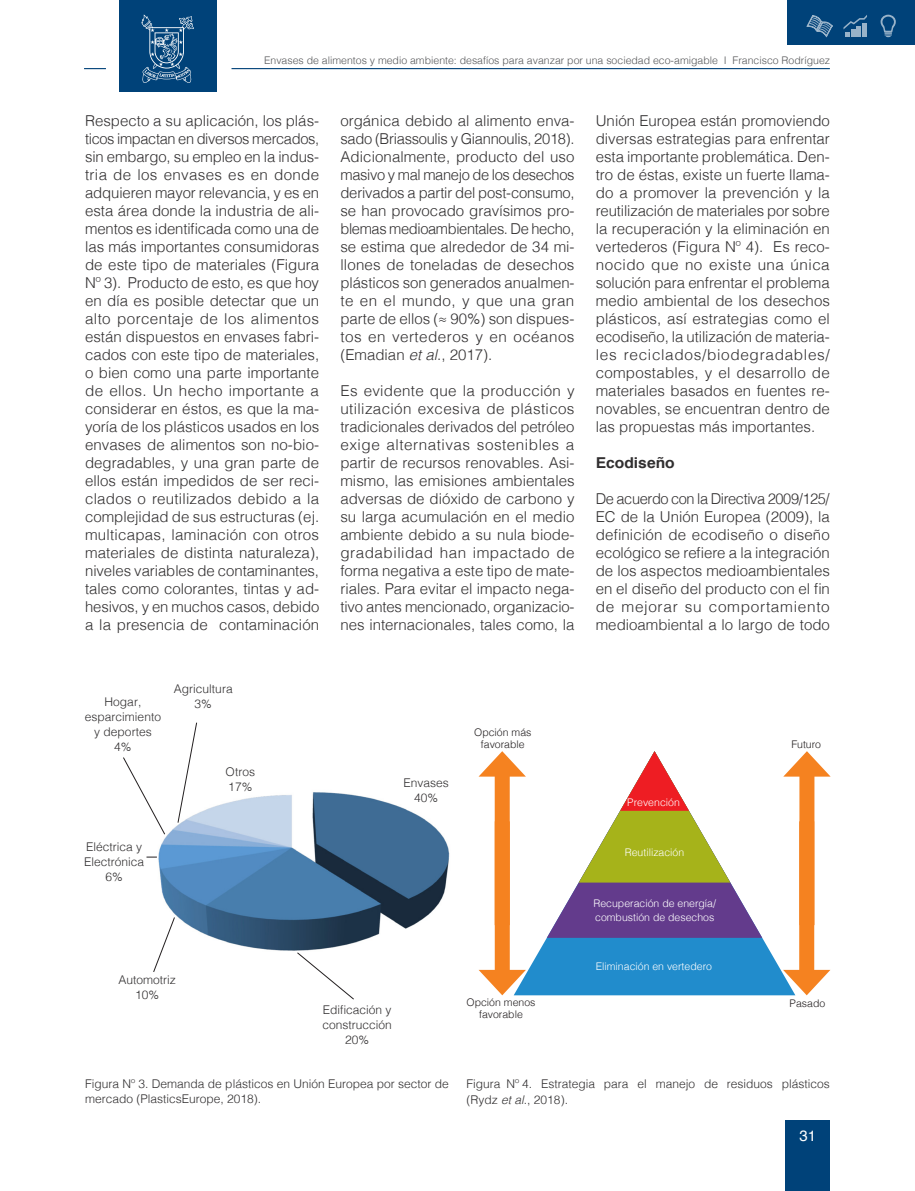
<style>
.page{position:relative;width:915px;height:1191px;background:#fff}
.page>*{position:absolute;margin:0;border:0;box-sizing:border-box;transform-origin:0 0}
.contenidos{font:300 15px/18px "Helvetica";color:#312f30;text-align:justify}
.Subtitulo_Contenidos{font:700 15px "Helvetica";color:#312f30;scale:1.04 1}
.t1{font:15px "Helvetica";color:#fff}
.Pie_de_Foto{font:300 12px/15px "Helvetica";color:#312f30;text-align:center}
.Encabezado_texto{font:300 10.5px "Helvetica";color:#57585a}
.Pie_de_Foto-2{font:300 10.5px/13.5px "Helvetica";color:#fff}
.Pie_de_Foto-3{font:300 10.5px/12px "Helvetica";color:#231f20;text-align:center}
.s1{font-style:italic}
</style>
<div class="page">
<hr style="left:231px;top:68px;width:598px;height:1px;background:#004279">
<svg style="left:84px;top:68px;width:22px;height:1px"></svg>
<div style="left:785px;top:1120px;width:44px;height:71px;background:#004279"></div>
<div style="left:119px;top:0;width:97px;height:91px;background:#004279"></div>
<div style="left:787px;top:0;width:127px;height:45px;background:#004279"></div>
<svg style="left:880px;top:15px;width:15px;height:22px"></svg>
<svg style="left:843px;top:16px;width:23px;height:21px"></svg>
<svg style="left:806px;top:15px;width:26px;height:23px"></svg>
<svg style="left:141px;top:15px;width:53px;height:68px"></svg>
<img style="left:154px;top:792px;width:296px;height:159px">
<svg style="left:177px;top:722px;width:20px;height:101px"></svg>
<svg style="left:123px;top:757px;width:43px;height:78px"></svg>
<svg style="left:153px;top:916px;width:22px;height:56px"></svg>
<svg style="left:297px;top:952px;width:57px;height:48px"></svg>
<svg style="left:513px;top:775px;width:282px;height:220px;fill:#218ccc"></svg>
<svg style="left:546px;top:751px;width:216px;height:187px"></svg>
<div style="left:799px;top:766px;width:15px;height:159px;background:#f58220"></div>
<svg style="left:783px;top:751px;width:47px;height:25px"></svg>
<div style="left:799px;top:821px;width:15px;height:158px;background:#f58220"></div>
<svg style="left:782px;top:970px;width:48px;height:25px"></svg>
<div style="left:494px;top:766px;width:15px;height:159px;background:#f58220"></div>
<svg style="left:479px;top:751px;width:46px;height:25px"></svg>
<div style="left:494px;top:821px;width:15px;height:158px;background:#f58220"></div>
<svg style="left:478px;top:970px;width:47px;height:25px"></svg>
<p class="Encabezado_texto" style="left:264px;top:51px;width:567px">Envases de alimentos y medio ambiente: desafíos para avanzar por una sociedad eco-amigable I Francisco Rodríguez</p>
<p class="contenidos" style="left:85px;top:110px;width:236px">Respecto a su aplicación, los plás&shy;ticos impactan en diversos mercados, sin embargo, su empleo en la indus&shy;tria de los envases es en donde adquieren mayor relevancia, y es en esta área donde la industria de ali&shy;mentos es identificada como una de las más importantes consumidoras de este tipo de materiales (Figura Nº 3). Producto de esto, es que hoy en día es posible detectar que un alto porcentaje de los alimentos están dispuestos en envases fabri&shy;cados con este tipo de materiales, o bien como una parte importante de ellos. Un hecho importante a considerar en éstos, es que la ma&shy;yoría de los plásticos usados en los envases de alimentos son no-bio&shy;degradables, y una gran parte de ellos están impedidos de ser reci&shy;clados o reutilizados debido a la complejidad de sus estructuras (ej. multicapas, laminación con otros materiales de distinta naturaleza), niveles variables de contaminantes, tales como colorantes, tintas y ad&shy;hesivos, y en muchos casos, debido a la presencia de contaminación</p>
<p class="contenidos" style="left:340px;top:110px;width:235px">orgánica debido al alimento enva&shy;sado (Briassoulis y Giannoulis, 2018).<br>Adicionalmente, producto del uso masivo y mal manejo de los desechos derivados a partir del post-consumo, se han provocado gravísimos pro&shy;blemas medioambientales. De hecho, se estima que alrededor de 34 mi&shy;llones de toneladas de desechos plásticos son generados anualmen&shy;te en el mundo, y que una gran parte de ellos (≈ 90%) son dispues&shy;tos en vertederos y en océanos (Emadian <span class="s1">et al</span>., 2017).</p>
<p class="contenidos" style="left:340px;top:380px;width:235px">Es evidente que la producción y utilización excesiva de plásticos tradicionales derivados del petróleo exige alternativas sostenibles a partir de recursos renovables. Asi&shy;mismo, las emisiones ambientales adversas de dióxido de carbono y su larga acumulación en el medio ambiente debido a su nula biode&shy;gradabilidad han impactado de forma negativa a este tipo de mate&shy;riales. Para evitar el impacto nega&shy;tivo antes mencionado, organizacio&shy;nes internacionales, tales como, la</p>
<p class="contenidos" style="left:595px;top:110px;width:235px">Unión Europea están promoviendo diversas estrategias para enfrentar esta importante problemática. Den&shy;tro de éstas, existe un fuerte llama&shy;do a promover la prevención y la reutilización de materiales por sobre la recuperación y la eliminación en vertederos (Figura Nº 4). Es reco&shy;nocido que no existe una única solución para enfrentar el problema medio ambiental de los desechos plásticos, así estrategias como el ecodiseño, la utilización de materia&shy;les reciclados/biodegradables/ compostables, y el desarrollo de materiales basados en fuentes re&shy;novables, se encuentran dentro de las propuestas más importantes.</p>
<p class="Subtitulo_Contenidos" style="left:595px;top:450px;width:77px">Ecodiseño</p>
<p class="contenidos" style="left:595px;top:488px;width:235px">De acuerdo con la Directiva 2009/125/ EC de la Unión Europea (2009), la definición de ecodiseño o diseño ecológico se refiere a la integración de los aspectos medioambientales en el diseño del producto con el fin de mejorar su comportamiento medioambiental a lo largo de todo</p>
<p class="Pie_de_Foto" style="left:174px;top:681px;width:60px">Agricultura</p>
<p class="Pie_de_Foto" style="left:105px;top:693px;width:38px">Hogar,</p>
<p class="Pie_de_Foto" style="left:194px;top:696px;width:19px">3%</p>
<p class="Pie_de_Foto" style="left:85px;top:708px;width:78px">esparcimiento</p>
<p class="Pie_de_Foto" style="left:94px;top:723px;width:59px">y deportes<br>4%</p>
<p class="Pie_de_Foto" style="left:84px;top:838px;width:62px">Eléctrica y<br>Electrónica<br>6%</p>
<p class="Pie_de_Foto" style="left:225px;top:763px;width:31px;text-align:left">Otros<br>17%</p>
<p class="Pie_de_Foto" style="left:403px;top:775px;width:47px">Envases<br>40%</p>
<p class="Pie_de_Foto-3" style="left:474px;top:725px;width:59px">Opción más favorable</p>
<p class="Pie_de_Foto-2" style="left:627px;top:794px;width:54px">Prevención</p>
<p class="Pie_de_Foto-2" style="left:624px;top:845px;width:61px">Reutilización</p>
<p class="Pie_de_Foto-2" style="left:593px;top:896px;width:124px">Recuperación de energía/ combustión de desechos</p>
<p class="Pie_de_Foto-2" style="left:595px;top:958px;width:118px">Eliminación en vertedero</p>
<p class="Pie_de_Foto-3" style="left:791px;top:737px;width:31px">Futuro</p>
<p class="Pie_de_Foto" style="left:118px;top:971px;width:59px">Automotriz<br>10%</p>
<p class="Pie_de_Foto" style="left:322px;top:1001px;width:71px">Edificación y construcción<br>20%</p>
<p class="Pie_de_Foto" style="left:85px;top:1075px;width:365px;text-align:left">Figura Nº 3. Demanda de plásticos en Unión Europea por sector de mercado (PlasticsEurope, 2018).</p>
<p class="Pie_de_Foto-3" style="left:466px;top:995px;width:70px">Opción menos</p>
<p class="Pie_de_Foto-3" style="left:789px;top:996px;width:37px">Pasado</p>
<p class="Pie_de_Foto-3" style="left:479px;top:1007px;width:45px">favorable</p>
<p class="Pie_de_Foto" style="left:466px;top:1075px;width:365px">Figura Nº 4. Estrategia para el manejo de residuos plásticos</p>
<p class="Pie_de_Foto" style="left:466px;top:1090px;width:103px">(Rydz <span class="s1">et al</span>., 2018).</p>
<p class="t1" style="left:799px;top:1123px;width:18px">31</p>
</div>
